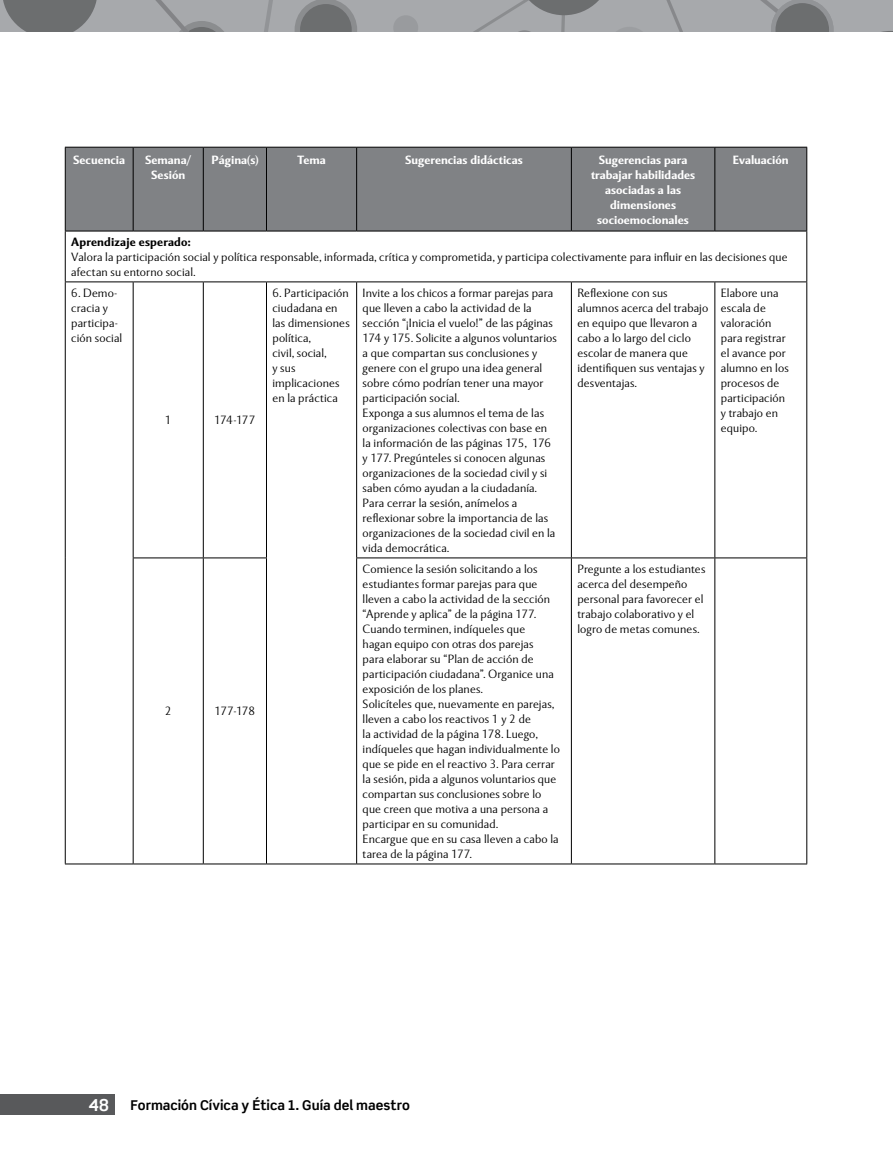
<style>
.page{position:relative;width:893px;height:1149px;background:#fff}
.page>*{position:absolute;margin:0;border:0;box-sizing:border-box;transform-origin:0 0}
.t1{font:700 16.5px "Scene Std";color:#fff}
.t2{font:700 13.5px "Scene Std";color:#000}
.t3{font:300 12px/15px "Mentor Sans Std";letter-spacing:.01em;color:#000}
.t4{font:700 12px/15px "Mentor Sans Std";color:#fff;text-align:center}
.t5{font:700 12px "Mentor Sans Std";letter-spacing:.01em;color:#000}
</style>
<div class="page">
<div style="left:0;top:1094px;width:115px;height:20px;background:#58595b"></div>
<div style="left:0;top:0;width:893px;height:32px;background:#a7a9ac"></div>
<svg style="left:264px;top:0;width:9px;height:32px"></svg>
<svg style="left:666px;top:0;width:17px;height:32px"></svg>
<svg style="left:295px;top:0;width:62px;height:32px"></svg>
<svg style="left:394px;top:16px;width:24px;height:16px"></svg>
<svg style="left:473px;top:0;width:169px;height:32px"></svg>
<svg style="left:3px;top:0;width:94px;height:32px"></svg>
<svg style="left:155px;top:0;width:69px;height:32px"></svg>
<svg style="left:760px;top:0;width:74px;height:32px"></svg>
<div style="left:66px;top:148px;width:740px;height:82px;background:#808285"></div>
<svg style="left:66px;top:231px;width:740px;height:632px"></svg>
<hr style="left:571px;top:282px;width:1px;height:275px;background:#000">
<hr style="left:714px;top:282px;width:1px;height:275px;background:#000">
<hr style="left:806px;top:282px;width:1px;height:275px;background:#000">
<hr style="left:571px;top:558px;width:1px;height:305px;background:#000">
<hr style="left:714px;top:558px;width:1px;height:305px;background:#000">
<hr style="left:806px;top:558px;width:1px;height:305px;background:#000">
<hr style="left:356px;top:557px;width:215px;height:1px;background:#000">
<hr style="left:571px;top:557px;width:144px;height:1px;background:#000">
<hr style="left:715px;top:557px;width:92px;height:1px;background:#000">
<hr style="left:203px;top:557px;width:64px;height:1px;background:#000">
<hr style="left:65px;top:147px;width:68px;height:1px;background:#000">
<hr style="left:65px;top:147px;width:1px;height:83px;background:#000">
<hr style="left:133px;top:147px;width:70px;height:1px;background:#000">
<hr style="left:133px;top:147px;width:1px;height:83px;background:#000">
<hr style="left:203px;top:147px;width:63px;height:1px;background:#000">
<hr style="left:203px;top:147px;width:1px;height:83px;background:#000">
<hr style="left:266px;top:147px;width:91px;height:1px;background:#000">
<hr style="left:266px;top:147px;width:1px;height:83px;background:#000">
<hr style="left:357px;top:147px;width:214px;height:1px;background:#000">
<hr style="left:356px;top:147px;width:1px;height:83px;background:#000">
<hr style="left:571px;top:147px;width:144px;height:1px;background:#000">
<hr style="left:571px;top:147px;width:1px;height:83px;background:#000">
<hr style="left:715px;top:147px;width:92px;height:1px;background:#000">
<hr style="left:714px;top:147px;width:1px;height:83px;background:#000">
<hr style="left:806px;top:147px;width:1px;height:83px;background:#000">
<hr style="left:65px;top:230px;width:68px;height:1px;background:#000">
<hr style="left:133px;top:230px;width:70px;height:1px;background:#000">
<hr style="left:203px;top:230px;width:63px;height:1px;background:#000">
<hr style="left:266px;top:230px;width:91px;height:1px;background:#000">
<hr style="left:357px;top:230px;width:214px;height:1px;background:#000">
<hr style="left:571px;top:230px;width:144px;height:1px;background:#000">
<hr style="left:715px;top:230px;width:92px;height:1px;background:#000">
<hr style="left:203px;top:282px;width:1px;height:275px;background:#000">
<hr style="left:133px;top:557px;width:70px;height:1px;background:#000">
<hr style="left:203px;top:558px;width:1px;height:305px;background:#000">
<hr style="left:65px;top:282px;width:1px;height:275px;background:#000">
<hr style="left:133px;top:282px;width:1px;height:275px;background:#000">
<hr style="left:65px;top:557px;width:1px;height:306px;background:#000">
<hr style="left:133px;top:558px;width:1px;height:305px;background:#000">
<hr style="left:266px;top:282px;width:1px;height:275px;background:#000">
<hr style="left:356px;top:282px;width:1px;height:275px;background:#000">
<hr style="left:266px;top:558px;width:1px;height:305px;background:#000">
<hr style="left:356px;top:558px;width:1px;height:305px;background:#000">
<hr style="left:65px;top:231px;width:1px;height:50px;background:#000">
<hr style="left:806px;top:231px;width:1px;height:50px;background:#000">
<hr style="left:65px;top:281px;width:68px;height:1px;background:#000">
<hr style="left:133px;top:281px;width:70px;height:1px;background:#000">
<hr style="left:203px;top:281px;width:63px;height:1px;background:#000">
<hr style="left:266px;top:281px;width:91px;height:1px;background:#000">
<hr style="left:357px;top:281px;width:214px;height:1px;background:#000">
<hr style="left:571px;top:281px;width:144px;height:1px;background:#000">
<hr style="left:715px;top:281px;width:92px;height:1px;background:#000">
<hr style="left:65px;top:863px;width:68px;height:1px;background:#000">
<hr style="left:133px;top:863px;width:70px;height:1px;background:#000">
<hr style="left:203px;top:863px;width:63px;height:1px;background:#000">
<hr style="left:357px;top:863px;width:214px;height:1px;background:#000">
<hr style="left:571px;top:863px;width:144px;height:1px;background:#000">
<hr style="left:715px;top:863px;width:92px;height:1px;background:#000">
<hr style="left:266px;top:863px;width:91px;height:1px;background:#000">
<p class="t4" style="left:73px;top:152px;width:54px">Secuencia</p>
<p class="t4" style="left:145px;top:152px;width:48px">Semana/<br>Sesión</p>
<p class="t4" style="left:212px;top:152px;width:48px">Página(s)</p>
<p class="t4" style="left:297px;top:152px;width:30px">Tema</p>
<p class="t4" style="left:405px;top:152px;width:119px">Sugerencias didácticas</p>
<p class="t4" style="left:591px;top:152px;width:106px">Sugerencias para trabajar habilidades asociadas a las dimensiones socioemocionales</p>
<p class="t4" style="left:733px;top:152px;width:57px">Evaluación</p>
<p class="t5" style="left:71px;top:234px;width:121px">Aprendizaje esperado:</p>
<p class="t3" style="left:71px;top:249px;width:718px">Valora la participación social y política responsable, informada, crítica y comprometida, y participa colectivamente para influir en las decisiones que afectan su entorno social.</p>
<p class="t3" style="left:71px;top:285px;width:52px">6. Demo&shy;cracia y participa&shy;ción social</p>
<p class="t3" style="left:272px;top:285px;width:79px">6. Participación ciudadana en las dimensiones política,<br>civil, social,<br>y sus implicaciones en la práctica</p>
<p class="t3" style="left:363px;top:285px;width:196px">Invite a los chicos a formar parejas para que lleven a cabo la actividad de la sección “¡Inicia el vuelo!” de las páginas 174 y 175. Solicite a algunos voluntarios a que compartan sus conclusiones y genere con el grupo una idea general sobre cómo podrían tener una mayor participación social.<br>Exponga a sus alumnos el tema de las organizaciones colectivas con base en la información de las páginas 175, 176 y 177. Pregúnteles si conocen algunas organizaciones de la sociedad civil y si saben cómo ayudan a la ciudadanía.<br>Para cerrar la sesión, anímelos a reflexionar sobre la importancia de las organizaciones de la sociedad civil en la vida democrática.</p>
<p class="t3" style="left:577px;top:285px;width:132px">Reflexione con sus alumnos acerca del trabajo en equipo que llevaron a cabo a lo largo del ciclo escolar de manera que identifiquen sus ventajas y desventajas.</p>
<p class="t3" style="left:721px;top:285px;width:69px">Elabore una escala de valoración para registrar el avance por alumno en los procesos de participación y trabajo en equipo.</p>
<p class="t3" style="left:165px;top:412px;width:8px">1</p>
<p class="t3" style="left:214px;top:412px;width:43px">174-177</p>
<p class="t3" style="left:165px;top:703px;width:8px">2</p>
<p class="t3" style="left:214px;top:703px;width:42px">177-178</p>
<p class="t3" style="left:363px;top:561px;width:199px">Comience la sesión solicitando a los estudiantes formar parejas para que lleven a cabo la actividad de la sección “Aprende y aplica” de la página 177.<br>Cuando terminen, indíqueles que<br>hagan equipo con otras dos parejas<br>para elaborar su “Plan de acción de participación ciudadana”. Organice una exposición de los planes.<br>Solicíteles que, nuevamente en parejas, lleven a cabo los reactivos 1 y 2 de<br>la actividad de la página 178. Luego, indíqueles que hagan individualmente lo que se pide en el reactivo 3. Para cerrar la sesión, pida a algunos voluntarios que compartan sus conclusiones sobre lo que creen que motiva a una persona a participar en su comunidad.<br>Encargue que en su casa lleven a cabo la tarea de la página 177.</p>
<p class="t3" style="left:577px;top:561px;width:130px">Pregunte a los estudiantes acerca del desempeño personal para favorecer el trabajo colaborativo y el logro de metas comunes.</p>
<h1 class="t1" style="left:89px;top:1094px;width:22px">48</h1>
<p class="t2" style="left:131px;top:1096px;width:281px">Formación Cívica y Ética 1. Guía del maestro</p>
</div>
